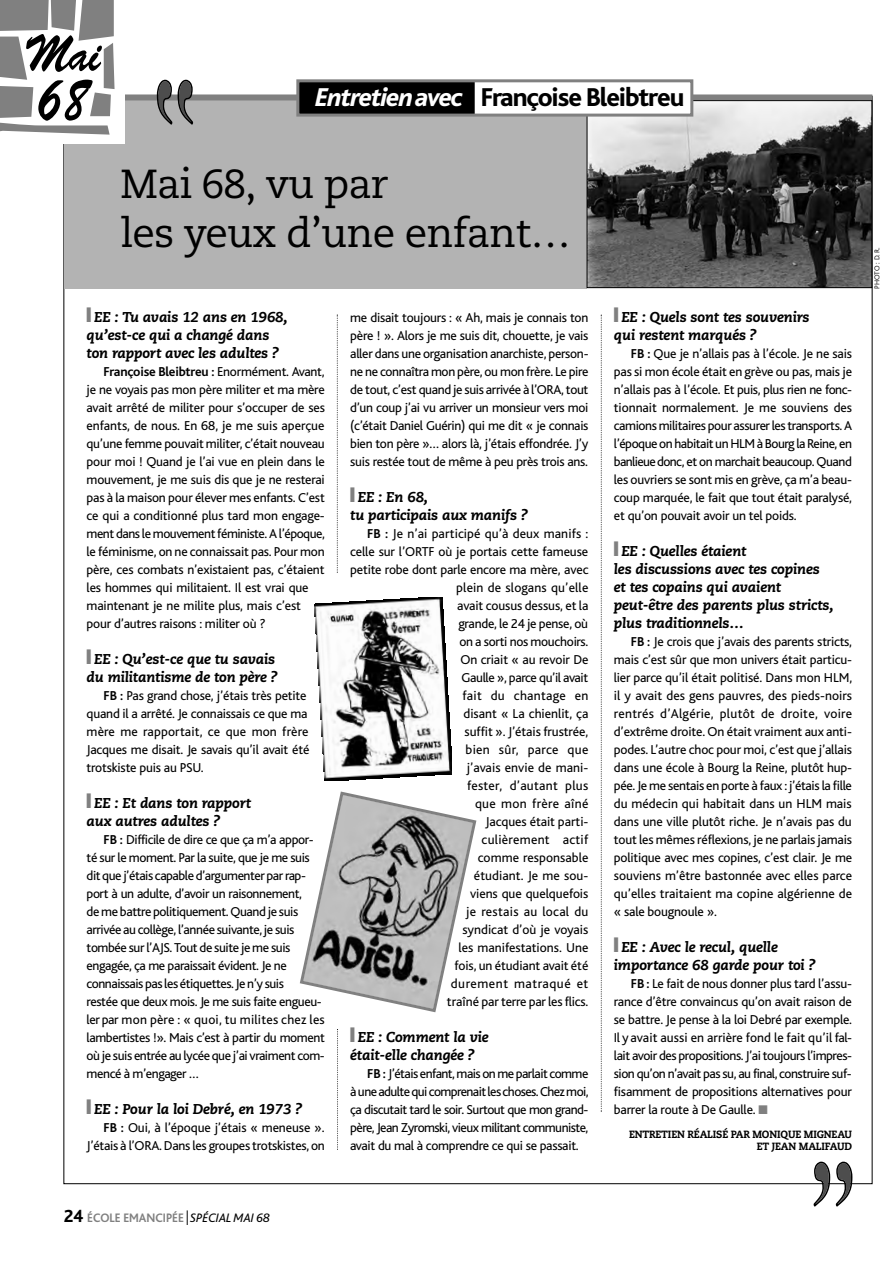
<style>
.page{position:relative;width:893px;height:1263px;background:#fff}
.page>*{position:absolute;margin:0;border:0;box-sizing:border-box;transform-origin:0 0}
.t1{font:40.5px/48.9px "Caecilia";letter-spacing:-.02em;color:#000}
.t2{font:800 27px "Bliss";letter-spacing:-.04em;color:#000}
.t3{font:italic 800 14.25px/18px "Caecilia";letter-spacing:-.01em;color:#000}
.t4{font:13.5px/18px "Bliss";letter-spacing:-.015em;color:#000;text-align:justify}
.t5{font:700 12.9px "Bliss";color:#808080;scale:.95 1}
.t6{font:800 10.5px/12px "Caecilia";letter-spacing:-.015em;color:#000;text-align:right;scale:.95 1}
.t7{font:300 7.5px "Bliss";letter-spacing:-.02em;color:#000}
.s1{font-style:italic;color:#fff}
.s2{color:#808080}
.s3{font-weight:700}
.s4{font-weight:800;font-size:18.3px;color:#000}
.s5{font-weight:300;font-size:22.05px;color:#000}
.s6{font-weight:400;font-style:italic;color:#000}
</style>
<div class="page">
<div style="left:64px;top:100px;width:523px;height:188px;background:#b3b3b3"></div>
<div style="left:64px;top:94px;width:808px;height:6px;background:#808080"></div>
<svg style="left:157px;top:80px;width:36px;height:45px"></svg>
<svg style="left:337px;top:315px;width:1px;height:258px"></svg>
<svg style="left:337px;top:1029px;width:1px;height:121px"></svg>
<svg style="left:601px;top:315px;width:1px;height:797px"></svg>
<svg style="left:813px;top:1162px;width:39px;height:45px"></svg>
<div style="left:0;top:0;width:125px;height:144px;background:#fff"></div>
<svg style="left:0;top:0;width:115px;height:135px"></svg>
<svg style="left:300px;top:597px;width:177px;height:416px"></svg>
<img style="left:589px;top:102px;width:281px;height:184px">
<div style="left:587px;top:100px;width:285px;height:188px;border:1px solid #000"></div>
<div style="left:468px;top:81px;width:224px;height:34px;background:#fff"></div>
<div style="left:298px;top:82px;width:176px;height:33px;background:#000"></div>
<div style="left:296px;top:79px;width:397px;height:38px;border:3px solid #808080"></div>
<h2 class="t2" style="left:315px;top:88px;width:371px"><span class="s1">Entretien avec</span> Françoise Bleibtreu</h2>
<h1 class="t1" style="left:121px;top:163px;width:452px">Mai 68, vu par<br>les yeux d’une enfant…</h1>
<p class="t3" style="left:87px;top:309px;width:203px"><span class="s2">❚</span> EE : Tu avais 12 ans en 1968, qu’est-ce qui a changé dans ton rapport avec les adultes ?</p>
<p class="t4" style="left:87px;top:364px;width:240px;text-align:left;text-indent:17px"><span class="s3">Françoise Bleibtreu :</span> Enormément. Avant, je ne voyais pas mon père militer et ma mère avait arrêté de militer pour s’occuper de ses enfants, de nous. En 68, je me suis aperçue qu’une femme pouvait militer, c’était nouveau pour moi ! Quand je l’ai vue en plein dans le mouvement, je me suis dis que je ne resterai pas à la maison pour élever mes enfants. C’est ce qui a conditionné plus tard mon engage&shy;ment dans le mouvement féministe. A l’époque, le féminisme, on ne connaissait pas. Pour mon père, ces combats n’existaient pas, c’étaient les hommes qui militaient. Il est vrai que maintenant je ne milite plus, mais c’est pour d’autres raisons : militer où ?</p>
<p class="t3" style="left:87px;top:651px;width:193px"><span class="s2">❚</span> EE : Qu’est-ce que tu savais du militantisme de ton père ?</p>
<p class="t4" style="left:87px;top:688px;width:224px;text-align:left;text-indent:17px"><span class="s3">FB :</span> Pas grand chose, j’étais très petite quand il a arrêté. Je connaissais ce que ma mère me rapportait, ce que mon frère Jacques me disait. Je savais qu’il avait été trotskiste puis au PSU.</p>
<p class="t3" style="left:87px;top:795px;width:166px"><span class="s2">❚</span> EE : Et dans ton rapport aux autres adultes ?</p>
<p class="t4" style="left:87px;top:832px;width:240px;text-align:left;text-indent:17px"><span class="s3">FB :</span> Difficile de dire ce que ça m’a appor&shy;té sur le moment. Par la suite, que je me suis dit que j’étais capable d’argumenter par rap&shy;port à un adulte, d’avoir un raisonnement,<br>de me battre politiquement. Quand je suis arrivée au collège, l’année suivante, je suis tombée sur l’AJS. Tout de suite je me suis engagée, ça me paraissait évident. Je ne connaissais pas les étiquettes. Je n’y suis<br>restée que deux mois. Je me suis faite engueu&shy;ler par mon père : « quoi, tu milites chez les lambertistes !». Mais c’est à partir du moment où je suis entrée au lycée que j’ai vraiment com&shy;mencé à m’engager …</p>
<p class="t3" style="left:87px;top:1101px;width:217px"><span class="s2">❚</span> EE : Pour la loi Debré, en 1973 ?</p>
<p class="t4" style="left:87px;top:1120px;width:240px;text-align:right"><span class="s3">FB :</span> Oui, à l’époque j’étais « meneuse ».<br>J’étais à l’ORA. Dans les groupes trotskistes, on</p>
<p class="t4" style="left:350px;top:310px;width:240px">me disait toujours : « Ah, mais je connais ton père ! ». Alors je me suis dit, chouette, je vais aller dans une organisation anarchiste, person&shy;ne ne connaîtra mon père, ou mon frère. Le pire de tout, c’est quand je suis arrivée à l’ORA, tout d’un coup j’ai vu arriver un monsieur vers moi (c’était Daniel Guérin) qui me dit « je connais bien ton père »… alors là, j’étais effondrée. J’y suis restée tout de même à peu près trois ans.</p>
<p class="t3" style="left:350px;top:489px;width:179px"><span class="s2">❚</span> EE : En 68,<br>tu participais aux manifs ?</p>
<p class="t4" style="left:350px;top:526px;width:240px;text-align:right"><span class="s3">FB :</span> Je n’ai participé qu’à deux manifs : celle sur l’ORTF où je portais cette fameuse petite robe dont parle encore ma mère, avec plein de slogans qu’elle<br>avait cousus dessus, et la<br>grande, le 24 je pense, où<br>on a sorti nos mouchoirs.<br>On criait « au revoir De<br>Gaulle », parce qu’il avait<br>fait du chantage en<br>disant « La chienlit, ça<br>suffit ». J’étais frustrée,<br>bien sûr, parce que<br>j’avais envie de mani-<br>fester, d’autant plus<br>que mon frère aîné<br>Jacques était parti-<br>culièrement actif<br>comme responsable<br>étudiant. Je me sou-<br>viens que quelquefois<br>je restais au local du<br>syndicat d’où je voyais<br>les manifestations. Une<br>fois, un étudiant avait été<br>durement matraqué et<br>traîné par terre par les flics.</p>
<p class="t3" style="left:350px;top:1029px;width:140px"><span class="s2">❚</span> EE : Comment la vie était-elle changée ?</p>
<p class="t4" style="left:350px;top:1066px;width:240px;text-indent:17px"><span class="s3">FB :</span> J’étais enfant, mais on me parlait comme àune adulte qui comprenait les choses. Chez moi, ça discutait tard le soir. Surtout que mon grand&shy;père, Jean Zyromski, vieux militant communiste, avait du mal à comprendre ce qui se passait.</p>
<p class="t3" style="left:614px;top:309px;width:197px"><span class="s2">❚</span> EE : Quels sont tes souvenirs qui restent marqués ?</p>
<p class="t4" style="left:614px;top:346px;width:240px;text-indent:17px"><span class="s3">FB :</span> Que je n’allais pas à l’école. Je ne sais pas si mon école était en grève ou pas, mais je n’allais pas à l’école. Et puis, plus rien ne fonc&shy;tionnait normalement. Je me souviens des camions militaires pour assurer les transports. A l’époque on habitait un HLM à Bourg la Reine, en banlieue donc, et on marchait beaucoup. Quand les ouvriers se sont mis en grève, ça m’a beau&shy;coup marquée, le fait que tout était paralysé, et qu’on pouvait avoir un tel poids.</p>
<p class="t3" style="left:614px;top:543px;width:221px"><span class="s2">❚</span> EE : Quelles étaient<br>les discussions avec tes copines et tes copains qui avaient peut-être des parents plus stricts, plus traditionnels…</p>
<p class="t4" style="left:614px;top:634px;width:240px;text-indent:17px"><span class="s3">FB :</span> Je crois que j’avais des parents stricts, mais c’est sûr que mon univers était particu&shy;lier parce qu’il était politisé. Dans mon HLM, il y avait des gens pauvres, des pieds-noirs rentrés d’Algérie, plutôt de droite, voire d’extrême droite. On était vraiment aux anti&shy;podes. L’autre choc pour moi, c’est que j’allais dans une école à Bourg la Reine, plutôt hup&shy;pée. Je me sentais en porte à faux : j’étais la fille du médecin qui habitait dans un HLM mais dans une ville plutôt riche. Je n’avais pas du tout les mêmes réflexions, je ne parlais jamais politique avec mes copines, c’est clair. Je me souviens m’être bastonnée avec elles parce qu’elles traitaient ma copine algérienne de « sale bougnoule ».</p>
<p class="t3" style="left:614px;top:939px;width:203px"><span class="s2">❚</span> EE : Avec le recul, quelle importance 68 garde pour toi ?</p>
<p class="t4" style="left:614px;top:976px;width:240px;text-indent:17px"><span class="s3">FB :</span> Le fait de nous donner plus tard l’assu&shy;rance d’être convaincus qu’on avait raison de se battre. Je pense à la loi Debré par exemple.<br>Il y avait aussi en arrière fond le fait qu’il fal&shy;lait avoir des propositions. J’ai toujours l’impres&shy;sion qu’on n’avait pas su, au final, construire suf&shy;fisamment de propositions alternatives pour barrer la route à De Gaulle. <span class="s2">■</span></p>
<p class="t6" style="left:629px;top:1129px;width:236px">ENTRETIEN RÉALISÉ PAR MONIQUE MIGNEAU<br>ET JEAN MALIFAUD</p>
<p class="t7" style="left:874px;top:289px;width:43px;rotate:-90deg">PHOTO : D. R.</p>
<p class="t5" style="left:64px;top:1213px;width:218px"><span class="s4">24</span> ÉCOLE EMANCIPÉE <span class="s5">I</span> <span class="s6">SPÉCIAL MAI 68</span></p>
</div>
